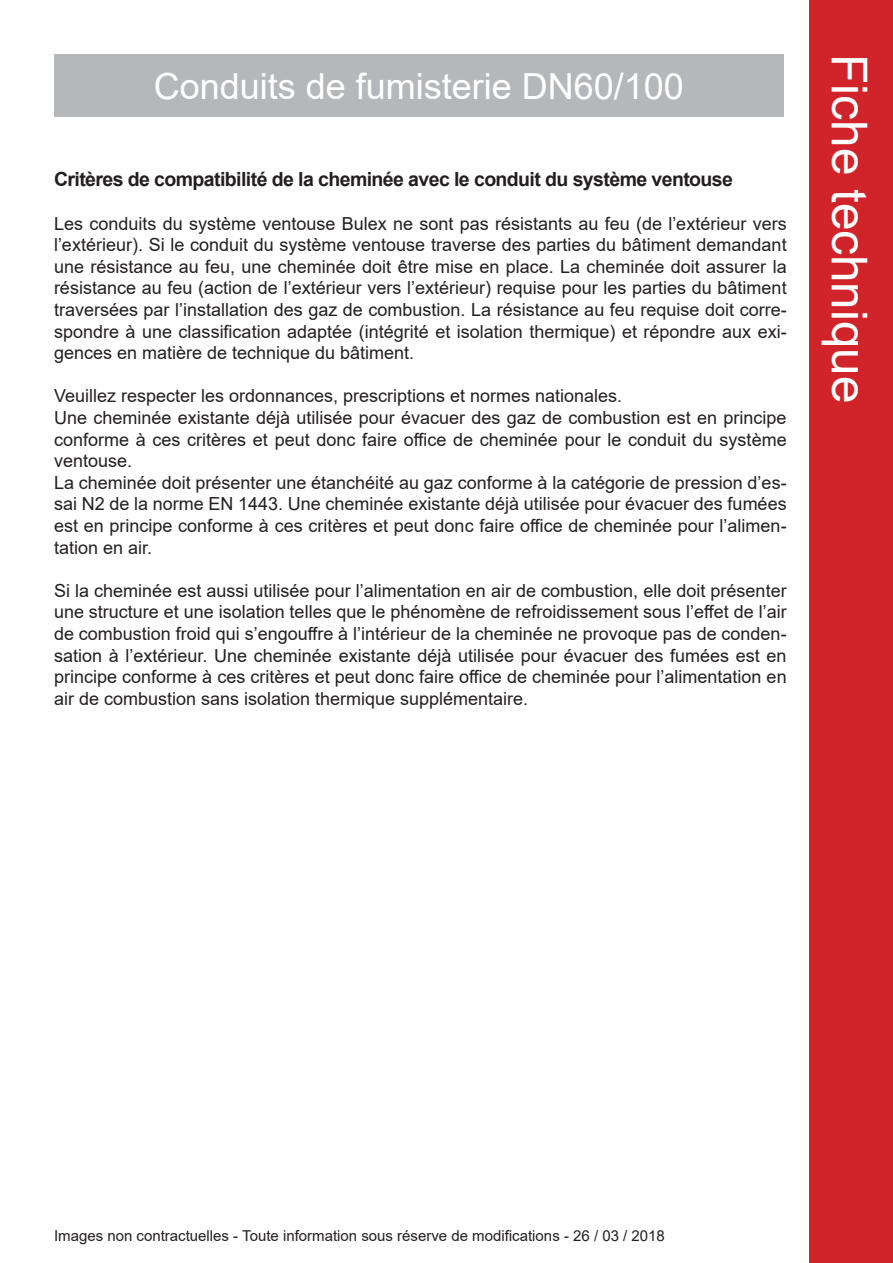
<style>
.page{position:relative;width:893px;height:1263px;background:#fff}
.page>*{position:absolute;margin:0;border:0;box-sizing:border-box;transform-origin:0 0}
.t1{font:49.5px "Arial";color:#fff}
.t2{font:36px "Arial";color:#fff}
.t3{font:700 19.5px "Arial";letter-spacing:-.03em;color:#231f20}
.t4{font:18px/21.6px "Arial";color:#231f20;text-align:justify}
.t5{font:15px "Arial";color:#231f20}
</style>
<div class="page">
<div style="left:54px;top:54px;width:730px;height:63px;background:#b6b7bb"></div>
<div style="left:809px;top:0;width:84px;height:1263px;background:#d1232a"></div>
<p class="t2" style="left:154px;top:61px;width:532px">Conduits de fumisterie DN60/100</p>
<p class="t3" style="left:54px;top:166px;width:680px">Critères de compatibilité de la cheminée avec le conduit du système ventouse</p>
<p class="t4" style="left:54px;top:212px;width:734px">Les conduits du système ventouse Bulex ne sont pas résistants au feu (de l’extérieur vers l’extérieur). Si le conduit du système ventouse traverse des parties du bâtiment demandant une résistance au feu, une cheminée doit être mise en place. La cheminée doit assurer la résistance au feu (action de l’extérieur vers l’extérieur) requise pour les parties du bâtiment traversées par l’installation des gaz de combustion. La résistance au feu requise doit corre&shy;spondre à une classification adaptée (intégrité et isolation thermique) et répondre aux exi&shy;gences en matière de technique du bâtiment.</p>
<p class="t4" style="left:54px;top:385px;width:570px">Veuillez respecter les ordonnances, prescriptions et normes nationales.</p>
<p class="t4" style="left:54px;top:407px;width:734px">Une cheminée existante déjà utilisée pour évacuer des gaz de combustion est en principe conforme à ces critères et peut donc faire office de cheminée pour le conduit du système ventouse.</p>
<p class="t4" style="left:54px;top:472px;width:734px">La cheminée doit présenter une étanchéité au gaz conforme à la catégorie de pression d’es&shy;sai N2 de la norme EN 1443. Une cheminée existante déjà utilisée pour évacuer des fumées est en principe conforme à ces critères et peut donc faire office de cheminée pour l’alimen&shy;tation en air.</p>
<p class="t4" style="left:54px;top:580px;width:734px">Si la cheminée est aussi utilisée pour l’alimentation en air de combustion, elle doit présenter une structure et une isolation telles que le phénomène de refroidissement sous l’effet de l’air de combustion froid qui s’engouffre à l’intérieur de la cheminée ne provoque pas de conden&shy;sation à l’extérieur. Une cheminée existante déjà utilisée pour évacuer des fumées est en principe conforme à ces critères et peut donc faire office de cheminée pour l’alimentation en air de combustion sans isolation thermique supplémentaire.</p>
<h1 class="t1" style="left:883px;top:54px;width:351px;rotate:90deg">Fiche technique</h1>
<p class="t5" style="left:54px;top:1226px;width:612px">Images non contractuelles - Toute information sous réserve de modifications - 26 / 03 / 2018</p>
</div>
